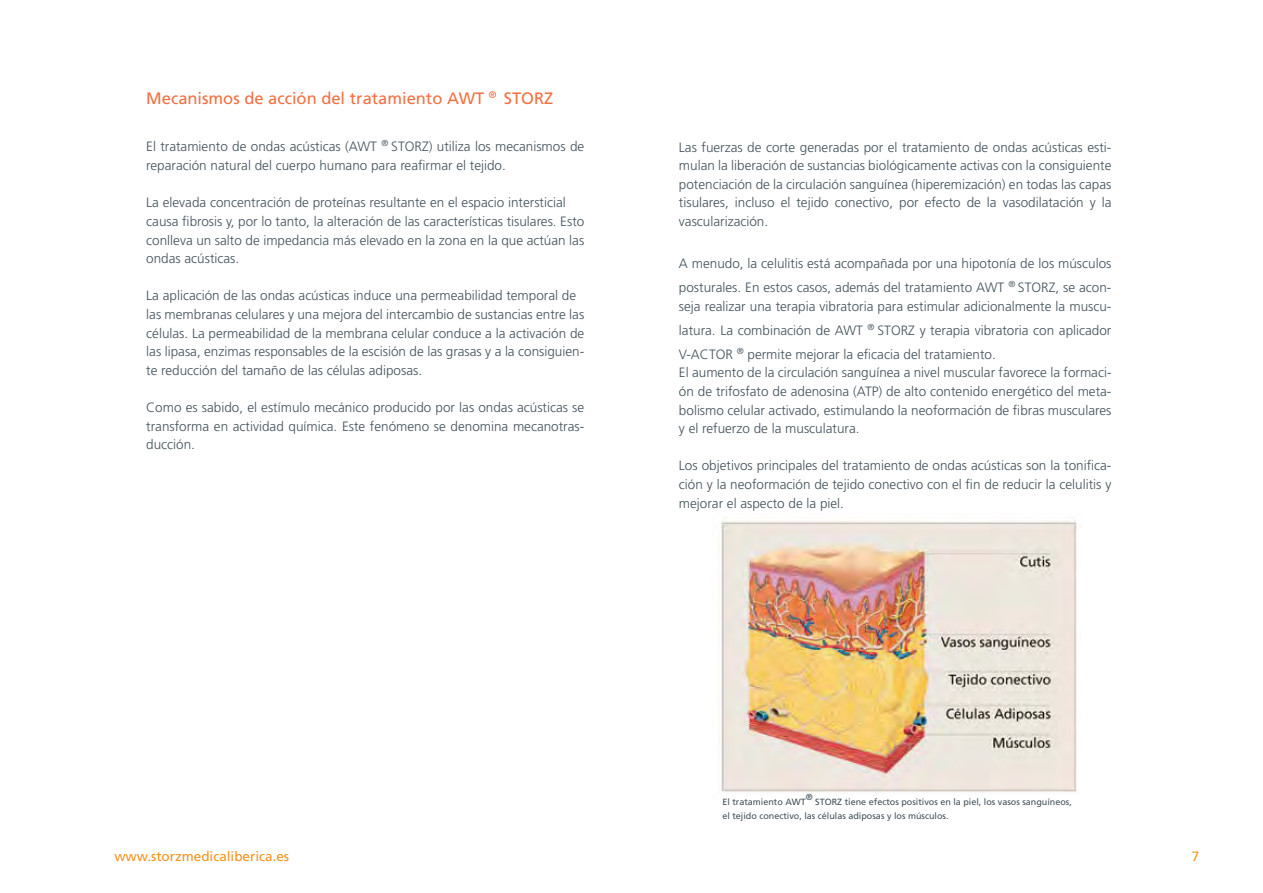
<style>
.page{position:relative;width:1263px;height:893px;background:#fff}
.page>*{position:absolute;margin:0;border:0;box-sizing:border-box;transform-origin:0 0}
.t1{font:16.5px "Frutiger LT Std";color:#f37042}
.t2{font:300 13.5px/18.6px "Frutiger LT Std";color:#42515a;text-align:justify}
.t3{font:13.5px "Frutiger LT Std";color:#f7931d}
.t4{font:9px/13.4px "Frutiger LT Std";color:#42515a}
.t5{font:8.7px "Frutiger LT Std";color:#42515a}
</style>
<div class="page">
<img style="left:720px;top:519px;width:357px;height:273px">
<p class="t1" style="left:146px;top:88px;width:409px">Mecanismos de acción del tratamiento AWT <sup>®</sup> STORZ</p>
<p class="t2" style="left:146px;top:138px;width:439px">El tratamiento de ondas acústicas (AWT <sup>®</sup> STORZ) utiliza los mecanismos de reparación natural del cuerpo humano para reafirmar el tejido.</p>
<p class="t2" style="left:146px;top:194px;width:439px;text-align:left">La elevada concentración de proteínas resultante en el espacio intersticial causa fibrosis y, por lo tanto, la alteración de las características tisulares. Esto conlleva un salto de impedancia más elevado en la zona en la que actúan las ondas acústicas.</p>
<p class="t2" style="left:146px;top:287px;width:439px;text-align:left">La aplicación de las ondas acústicas induce una permeabilidad temporal de las membranas celulares y una mejora del intercambio de sustancias entre las células. La permeabilidad de la membrana celular conduce a la activación de las lipasa, enzimas responsables de la escisión de las grasas y a la consiguien&shy;te reducción del tamaño de las células adiposas.</p>
<p class="t2" style="left:146px;top:398px;width:439px">Como es sabido, el estímulo mecánico producido por las ondas acústicas se transforma en actividad química. Este fenómeno se denomina mecanotras&shy;ducción.</p>
<p class="t2" style="left:679px;top:138px;width:434px">Las fuerzas de corte generadas por el tratamiento de ondas acústicas esti&shy;mulan la liberación de sustancias biológicamente activas con la consiguiente potenciación de la circulación sanguínea (hiperemización) en todas las capas tisulares, incluso el tejido conectivo, por efecto de la vasodilatación y la vascularización.</p>
<p class="t2" style="left:679px;top:252px;width:434px;line-height:23.9px">A menudo, la celulitis está acompañada por una hipotonía de los músculos posturales. En estos casos, además del tratamiento AWT <sup>®</sup> STORZ, se acon-</p>
<p class="t2" style="left:679px;top:295px;width:434px;line-height:23.9px">seja realizar una terapia vibratoria para estimular adicionalmente la muscu&shy;latura. La combinación de AWT <sup>®</sup> STORZ y terapia vibratoria con aplicador V-ACTOR <sup>®</sup> permite mejorar la eficacia del tratamiento.</p>
<p class="t2" style="left:679px;top:364px;width:434px">El aumento de la circulación sanguínea a nivel muscular favorece la formaci&shy;ón de trifosfato de adenosina (ATP) de alto contenido energético del meta&shy;bolismo celular activado, estimulando la neoformación de fibras musculares y el refuerzo de la musculatura.</p>
<p class="t2" style="left:679px;top:457px;width:434px">Los objetivos principales del tratamiento de ondas acústicas son la tonifica&shy;ción y la neoformación de tejido conectivo con el fin de reducir la celulitis y mejorar el aspecto de la piel.</p>
<p class="t5" style="left:806px;top:792px;width:8px">®</p>
<p class="t4" style="left:722px;top:795px;width:351px;text-indent:93px">STORZ tiene efectos positivos en la piel, los vasos sanguíneos, el tejido conectivo, las células adiposas y los músculos.</p>
<p class="t4" style="left:722px;top:795px;width:85px">El tratamiento AWT</p>
<p class="t3" style="left:114px;top:848px;width:176px">www.storzmedicaliberica.es</p>
<p class="t3" style="left:1192px;top:848px;width:9px">7</p>
</div>
